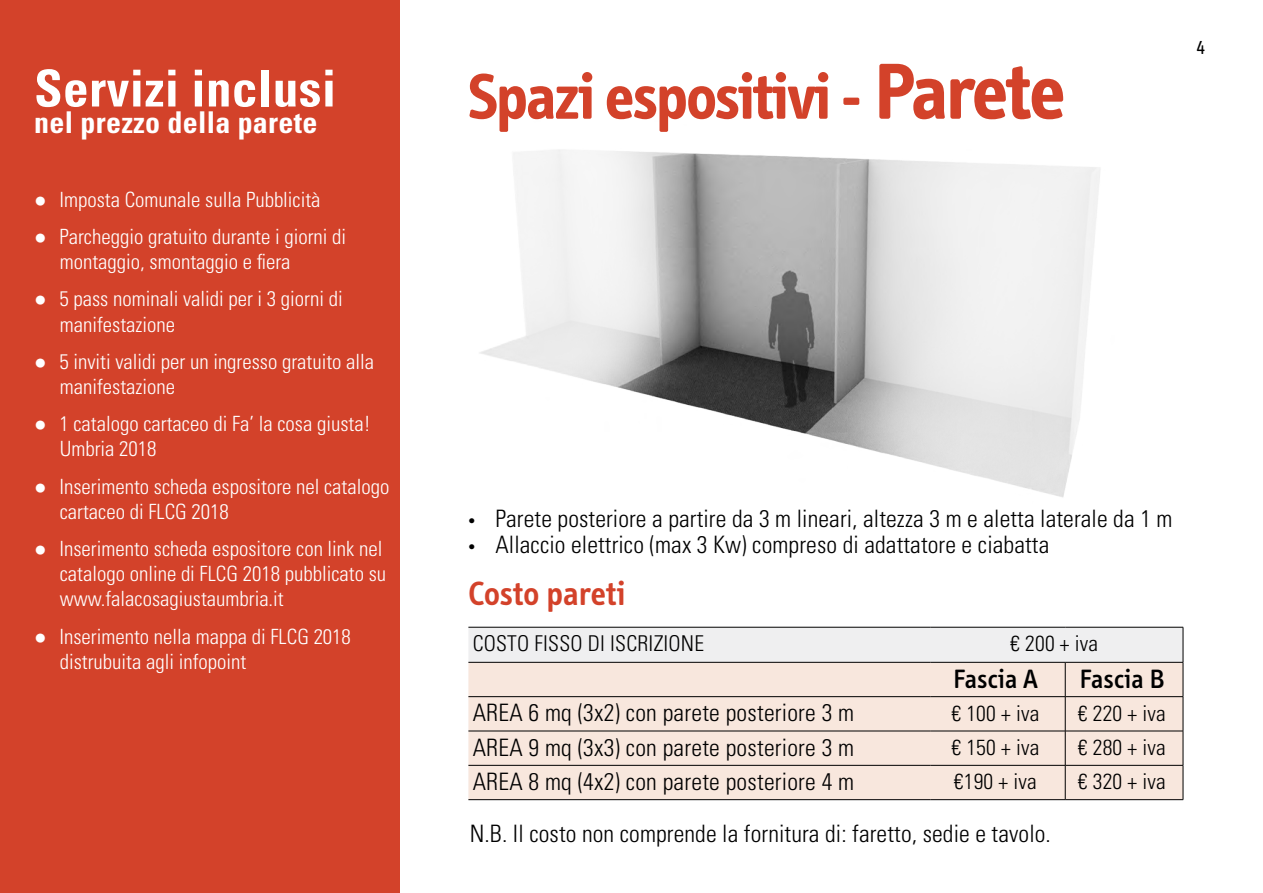
<style>
.page{position:relative;width:1263px;height:893px;background:#fff}
.page>*{position:absolute;margin:0;border:0;box-sizing:border-box;transform-origin:0 0}
.t1{font:700 66px "Info";letter-spacing:-.02em;color:#d3422a}
.t2{font:700 condensed 51px "Univers LT Std";letter-spacing:.01em;color:#fff}
.t3{font:600 34.5px "Info";letter-spacing:.01em;color:#d3422a}
.t4{font:700 condensed 30px "Univers LT Std";letter-spacing:.01em;color:#fff}
.t5{font:500 27.15px "Info";letter-spacing:.01em;color:#000}
.t6{font:300 condensed 24px "Univers LT Std";letter-spacing:.005em;color:#000}
.t7{font:300 condensed 21.75px "Univers LT Std";letter-spacing:.01em;color:#000}
.t8{font:300 condensed 21px/25.2px "Univers LT Std";color:#fff}
.t9{font:19.5px "Info";color:#000}
.s1{font-family:"Andale Mono";font-weight:400;font-stretch:normal}
.s2{font-size:81px}
.s3{font-family:"Myriad Pro";font-weight:400;font-stretch:normal}
</style>
<div class="page">
<div style="left:0;top:0;width:400px;height:893px;background:#d3422a"></div>
<div style="left:468px;top:628px;width:715px;height:34px;background:#efeff0"></div>
<div style="left:468px;top:663px;width:715px;height:136px;background:#f8e7dd"></div>
<hr style="left:1065px;top:731px;width:1px;height:34px;background:#000">
<hr style="left:1065px;top:765px;width:1px;height:34px;background:#000">
<hr style="left:1183px;top:731px;width:1px;height:34px;background:#000">
<hr style="left:1183px;top:765px;width:1px;height:34px;background:#000">
<hr style="left:468px;top:627px;width:462px;height:1px;background:#000">
<hr style="left:930px;top:627px;width:135px;height:1px;background:#000">
<hr style="left:1065px;top:627px;width:118px;height:1px;background:#000">
<hr style="left:468px;top:731px;width:462px;height:1px;background:#000">
<hr style="left:930px;top:731px;width:135px;height:1px;background:#000">
<hr style="left:468px;top:765px;width:462px;height:1px;background:#000">
<hr style="left:930px;top:765px;width:135px;height:1px;background:#000">
<hr style="left:1065px;top:765px;width:118px;height:1px;background:#000">
<hr style="left:468px;top:799px;width:462px;height:1px;background:#000">
<hr style="left:930px;top:799px;width:135px;height:1px;background:#000">
<hr style="left:1065px;top:799px;width:118px;height:1px;background:#000">
<hr style="left:468px;top:662px;width:462px;height:1px;background:#000">
<hr style="left:468px;top:696px;width:462px;height:1px;background:#000">
<hr style="left:1183px;top:627px;width:1px;height:35px;background:#000">
<hr style="left:930px;top:662px;width:135px;height:1px;background:#000">
<hr style="left:930px;top:696px;width:135px;height:1px;background:#000">
<hr style="left:1065px;top:662px;width:118px;height:1px;background:#000">
<hr style="left:1065px;top:662px;width:1px;height:34px;background:#000">
<hr style="left:1183px;top:662px;width:1px;height:34px;background:#000">
<hr style="left:1065px;top:696px;width:118px;height:1px;background:#000">
<hr style="left:1065px;top:697px;width:1px;height:34px;background:#000">
<hr style="left:1183px;top:697px;width:1px;height:34px;background:#000">
<hr style="left:1065px;top:731px;width:118px;height:1px;background:#000">
<img style="left:480px;top:150px;width:620px;height:348px">
<h2 class="t2" style="left:34px;top:57px;width:303px">Servizi inclusi</h2>
<h3 class="t4" style="left:34px;top:104px;width:285px">nel prezzo della parete</h3>
<p class="t8" style="left:34px;top:187px;width:288px"><span class="s1">●</span> Imposta Comunale sulla Pubblicità</p>
<p class="t8" style="left:60px;top:224px;width:288px;text-indent:-26px"><span class="s1">●</span> Parcheggio gratuito durante i giorni di montaggio, smontaggio e fiera</p>
<p class="t8" style="left:60px;top:286px;width:284px;text-indent:-26px"><span class="s1">●</span> 5 pass nominali validi per i 3 giorni di manifestazione</p>
<p class="t8" style="left:60px;top:349px;width:316px;text-indent:-26px"><span class="s1">●</span> 5 inviti validi per un ingresso gratuito alla manifestazione</p>
<p class="t8" style="left:60px;top:411px;width:312px;text-indent:-26px"><span class="s1">●</span> 1 catalogo cartaceo di Fa’ la cosa giusta!<br>Umbria 2018</p>
<p class="t8" style="left:60px;top:474px;width:331px;text-indent:-26px"><span class="s1">●</span> Inserimento scheda espositore nel catalogo cartaceo di FLCG 2018</p>
<p class="t8" style="left:60px;top:536px;width:328px;text-indent:-26px"><span class="s1">●</span> Inserimento scheda espositore con link nel catalogo online di FLCG 2018 pubblicato su www.falacosagiustaumbria.it</p>
<p class="t8" style="left:60px;top:624px;width:293px;text-indent:-26px"><span class="s1">●</span> Inserimento nella mappa di FLCG 2018 distrubuita agli infopoint</p>
<h1 class="t1" style="left:468px;top:59px;width:599px">Spazi espositivi - <span class="s2">Parete</span></h1>
<p class="t9" style="left:1196px;top:37px;width:10px">4</p>
<p class="t6" style="left:468px;top:504px;width:706px"><span class="s3">•</span> Parete posteriore a partire da 3 m lineari, altezza 3 m e aletta laterale da 1 m</p>
<p class="t6" style="left:468px;top:530px;width:582px"><span class="s3">•</span> Allaccio elettrico (max 3 Kw) compreso di adattatore e ciabatta</p>
<h3 class="t3" style="left:468px;top:574px;width:158px">Costo pareti</h3>
<p class="t7" style="left:473px;top:631px;width:233px">COSTO FISSO DI ISCRIZIONE</p>
<p class="t7" style="left:1010px;top:631px;width:90px">€ 200 + iva</p>
<p class="t5" style="left:953px;top:664px;width:86px">Fascia A</p>
<p class="t5" style="left:1079px;top:664px;width:86px">Fascia B</p>
<p class="t6" style="left:473px;top:698px;width:383px">AREA 6 mq (3x2) con parete posteriore 3 m</p>
<p class="t7" style="left:951px;top:700px;width:90px">€ 100 + iva</p>
<p class="t7" style="left:1078px;top:700px;width:90px">€ 220 + iva</p>
<p class="t6" style="left:473px;top:733px;width:383px">AREA 9 mq (3x3) con parete posteriore 3 m</p>
<p class="t7" style="left:951px;top:734px;width:90px">€ 150 + iva</p>
<p class="t7" style="left:1078px;top:734px;width:90px">€ 280 + iva</p>
<p class="t6" style="left:473px;top:767px;width:383px">AREA 8 mq (4x2) con parete posteriore 4 m</p>
<p class="t7" style="left:954px;top:768px;width:84px">€190 + iva</p>
<p class="t7" style="left:1078px;top:768px;width:90px">€ 320 + iva</p>
<p class="t6" style="left:470px;top:819px;width:583px">N.B. Il costo non comprende la fornitura di: faretto, sedie e tavolo.</p>
</div>
